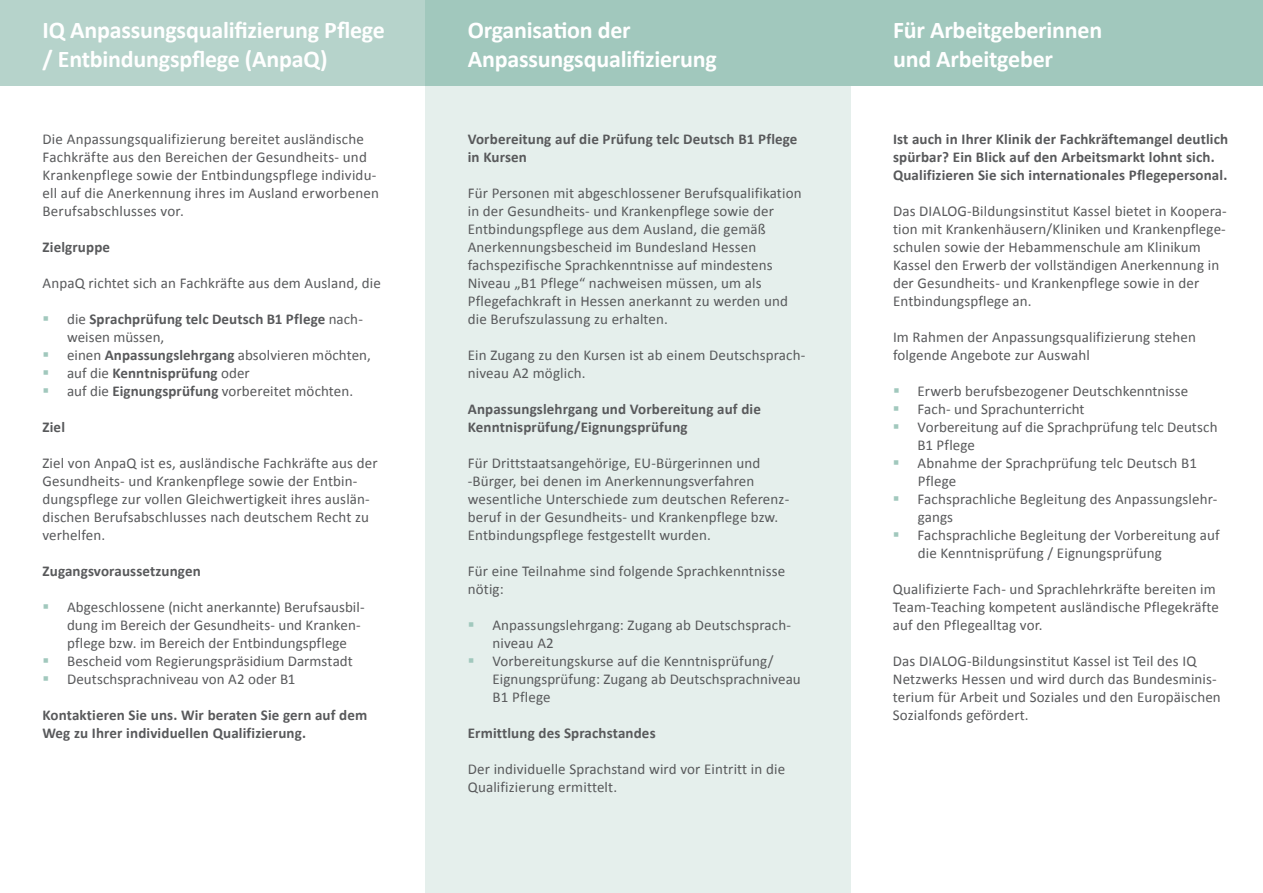
<style>
.page{position:relative;width:1263px;height:893px;background:#fff}
.page>*{position:absolute;margin:0;border:0;box-sizing:border-box;transform-origin:0 0}
.t1{font:700 24px/28.8px "Calibri";letter-spacing:-.01em;color:#fff}
.t2{font:15px/18px "Calibri";letter-spacing:.01em;color:#58595b}
.t3{font:700 15px/18px "Calibri";letter-spacing:.01em;color:#58595b}
.s1{font-weight:700}
</style>
<div class="page">
<div style="left:425px;top:85px;width:425px;height:808px;background:#e5efec"></div>
<div style="left:0;top:0;width:425px;height:85px;background:#b6d3cb"></div>
<div style="left:425px;top:0;width:425px;height:85px;background:#a1c8bd"></div>
<div style="left:850px;top:0;width:413px;height:85px;background:#a1c8bd"></div>
<h1 class="t1" style="left:43px;top:15px;width:344px">IQ Anpassungsqualifizierung Pflege / Entbindungspflege (AnpaQ)</h1>
<p class="t2" style="left:43px;top:130px;width:338px">Die Anpassungsqualifizierung bereitet ausländische Fachkräfte aus den Bereichen der Gesundheits- und Krankenpflege sowie der Entbindungspflege individu&shy;ell auf die Anerkennung ihres im Ausland erworbenen Berufsabschlusses vor.</p>
<p class="t3" style="left:43px;top:238px;width:69px">Zielgruppe</p>
<p class="t2" style="left:43px;top:274px;width:340px">AnpaQ richtet sich an Fachkräfte aus dem Ausland, die</p>
<p class="t2" style="left:67px;top:310px;width:305px">die <span class="s1">Sprachprüfung telc Deutsch B1 Pflege</span> nach&shy;weisen müssen,<br>einen <span class="s1">Anpassungslehrgang</span> absolvieren möchten, auf die <span class="s1">Kenntnisprüfung</span> oder<br>auf die <span class="s1">Eignungsprüfung</span> vorbereitet möchten.</p>
<p class="t3" style="left:42px;top:418px;width:24px">Ziel</p>
<p class="t2" style="left:42px;top:454px;width:337px">Ziel von AnpaQ ist es, ausländische Fachkräfte aus der Gesundheits- und Krankenpflege sowie der Entbin&shy;dungspflege zur vollen Gleichwertigkeit ihres auslän&shy;dischen Berufsabschlusses nach deutschem Recht zu verhelfen.</p>
<p class="t3" style="left:42px;top:562px;width:160px">Zugangsvoraussetzungen</p>
<p class="t2" style="left:67px;top:598px;width:296px">Abgeschlossene (nicht anerkannte) Berufsausbil&shy;dung im Bereich der Gesundheits- und Kranken&shy;pflege bzw. im Bereich der Entbindungspflege Bescheid vom Regierungspräsidium Darmstadt Deutschsprachniveau von A2 oder B1</p>
<p class="t3" style="left:42px;top:706px;width:326px">Kontaktieren Sie uns. Wir beraten Sie gern auf dem<br>Weg zu Ihrer individuellen Qualifizierung.</p>
<h1 class="t1" style="left:468px;top:15px;width:251px">Organisation der<br>Anpassungsqualifizierung</h1>
<h1 class="t1" style="left:893px;top:15px;width:211px">Für Arbeitgeberinnen und Arbeitgeber</h1>
<p class="t3" style="left:468px;top:130px;width:331px">Vorbereitung auf die Prüfung telc Deutsch B1 Pflege in Kursen</p>
<p class="t2" style="left:468px;top:184px;width:335px">Für Personen mit abgeschlossener Berufsqualifikation in der Gesundheits- und Krankenpflege sowie der Entbindungspflege aus dem Ausland, die gemäß Anerkennungsbescheid im Bundesland Hessen fachspezifische Sprachkenntnisse auf mindestens Niveau „B1 Pflege“ nachweisen müssen, um als Pflegefachkraft in Hessen anerkannt zu werden und die Berufszulassung zu erhalten.</p>
<p class="t2" style="left:468px;top:346px;width:338px">Ein Zugang zu den Kursen ist ab einem Deutschsprach&shy;niveau A2 möglich.</p>
<p class="t3" style="left:468px;top:400px;width:295px">Anpassungslehrgang und Vorbereitung auf die<br>Kenntnisprüfung/Eignungsprüfung</p>
<p class="t2" style="left:468px;top:454px;width:323px">Für Drittstaatsangehörige, EU-Bürgerinnen und -Bürger, bei denen im Anerkennungsverfahren wesentliche Unterschiede zum deutschen Referenz&shy;beruf in der Gesundheits- und Krankenpflege bzw.<br>Entbindungspflege festgestellt wurden.</p>
<p class="t2" style="left:468px;top:562px;width:319px">Für eine Teilnahme sind folgende Sprachkenntnisse nötig:</p>
<p class="t2" style="left:492px;top:616px;width:310px">Anpassungslehrgang: Zugang ab Deutschsprach&shy;niveau A2<br>Vorbereitungskurse auf die Kenntnisprüfung/ Eignungsprüfung: Zugang ab Deutschsprachniveau B1 Pflege</p>
<p class="t3" style="left:468px;top:724px;width:189px">Ermittlung des Sprachstandes</p>
<p class="t2" style="left:468px;top:760px;width:319px">Der individuelle Sprachstand wird vor Eintritt in die<br>Qualifizierung ermittelt.</p>
<p class="t3" style="left:893px;top:130px;width:337px">Ist auch in Ihrer Klinik der Fachkräftemangel deutlich spürbar? Ein Blick auf den Arbeitsmarkt lohnt sich.<br>Qualifizieren Sie sich internationales Pflegepersonal.</p>
<p class="t2" style="left:893px;top:202px;width:335px">Das DIALOG-Bildungsinstitut Kassel bietet in Koopera&shy;tion mit Krankenhäusern/Kliniken und Krankenpflege&shy;schulen sowie der Hebammenschule am Klinikum Kassel den Erwerb der vollständigen Anerkennung in der Gesundheits- und Krankenpflege sowie in der Entbindungspflege an.</p>
<p class="t2" style="left:893px;top:328px;width:305px">Im Rahmen der Anpassungsqualifizierung stehen folgende Angebote zur Auswahl</p>
<p class="t2" style="left:917px;top:382px;width:304px">Erwerb berufsbezogener Deutschkenntnisse<br>Fach- und Sprachunterricht<br>Vorbereitung auf die Sprachprüfung telc Deutsch<br>B1 Pflege<br>Abnahme der Sprachprüfung telc Deutsch B1<br>Pflege<br>Fachsprachliche Begleitung des Anpassungslehr&shy;gangs<br>Fachsprachliche Begleitung der Vorbereitung auf die Kenntnisprüfung / Eignungsprüfung</p>
<p class="t2" style="left:893px;top:580px;width:328px">Qualifizierte Fach- und Sprachlehrkräfte bereiten im<br>Team-Teaching kompetent ausländische Pflegekräfte auf den Pflegealltag vor.</p>
<p class="t2" style="left:893px;top:652px;width:329px">Das DIALOG-Bildungsinstitut Kassel ist Teil des IQ Netzwerks Hessen und wird durch das Bundesminis&shy;terium für Arbeit und Soziales und den Europäischen Sozialfonds gefördert.</p>
</div>
